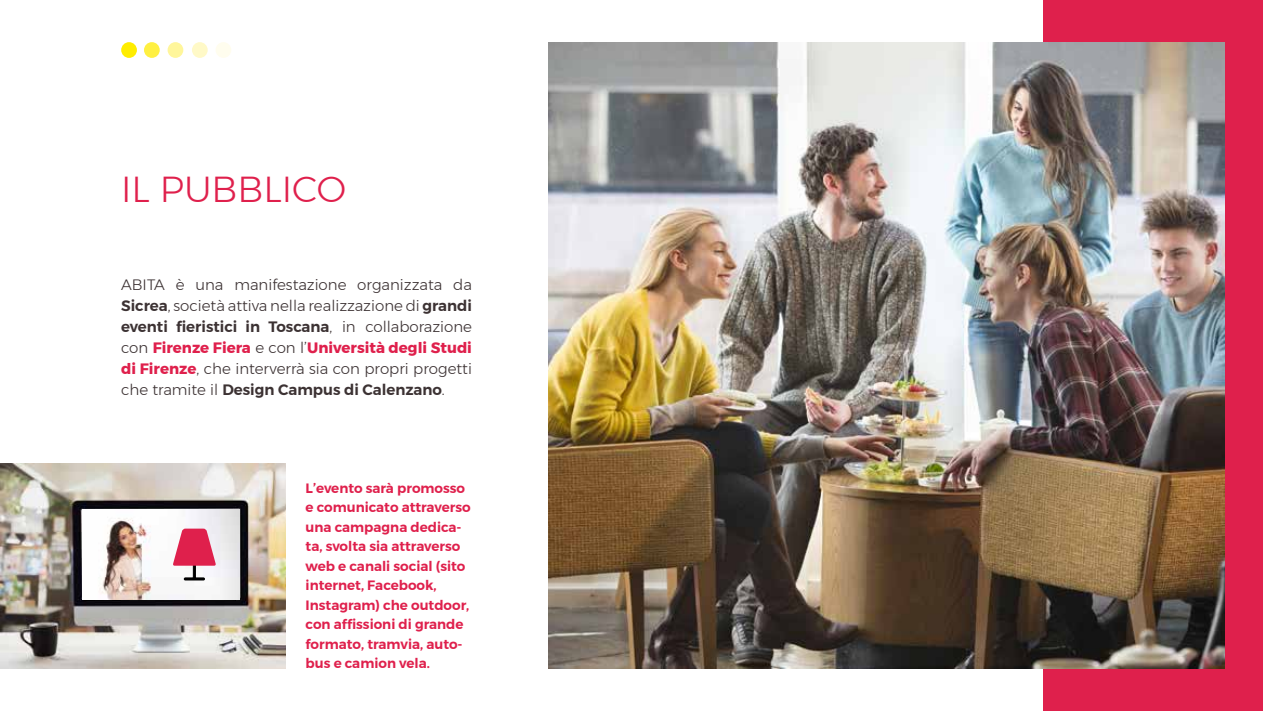
<style>
.page{position:relative;width:1263px;height:711px;background:#fff}
.page>*{position:absolute;margin:0;border:0;box-sizing:border-box;transform-origin:0 0}
.t1{font:300 36px "Montserrat";color:#df204c}
.t2{font:300 15px/21px "Montserrat";color:#3c3233;text-align:justify}
.t3{font:600 13.5px/19.5px "Montserrat";color:#df204c}
.s1{font-weight:600}
.s2{font-weight:700;color:#df204c}
</style>
<div class="page">
<div style="left:1044px;top:0;width:219px;height:710px;background:#df204c"></div>
<img style="left:549px;top:43px;width:676px;height:625px">
<div style="left:216px;top:42px;width:15px;height:16px;background:#fffdee;border-radius:50%"></div>
<div style="left:192px;top:42px;width:16px;height:16px;background:#fff9c7;border-radius:50%"></div>
<div style="left:168px;top:42px;width:15px;height:16px;background:#fff69b;border-radius:50%"></div>
<div style="left:144px;top:42px;width:16px;height:16px;background:#fff042;border-radius:50%"></div>
<div style="left:121px;top:42px;width:16px;height:16px;background:#ffed00;border-radius:50%"></div>
<img style="left:0;top:463px;width:286px;height:205px">
<img style="left:83px;top:509px;width:157px;height:89px">
<div style="left:184px;top:577px;width:21px;height:3px;border:1px solid #000"></div>
<svg style="left:173px;top:528px;width:43px;height:37px;background:#e45275"></svg>
<h1 class="t1" style="left:121px;top:162px;width:226px">IL PUBBLICO</h1>
<p class="t2" style="left:121px;top:274px;width:352px">ABITA è una manifestazione organizzata da <span class="s1">Sicrea</span>, società attiva nella realizzazione di <span class="s1">grandi eventi fieristici in Toscana</span>, in collaborazione con <span class="s2">Firenze Fiera</span> e con l’<span class="s2">Università degli Studi di Firenze</span>, che interverrà sia con propri progetti che tramite il <span class="s1">Design Campus di Calenzano</span>.</p>
<p class="t3" style="left:306px;top:478px;width:167px">L’evento sarà promosso e comunicato attraverso una campagna dedica&shy;ta, svolta sia attraverso web e canali social (sito internet, Facebook,<br>Instagram) che outdoor, con affissioni di grande formato, tramvia, auto&shy;bus e camion vela.</p>
</div>
